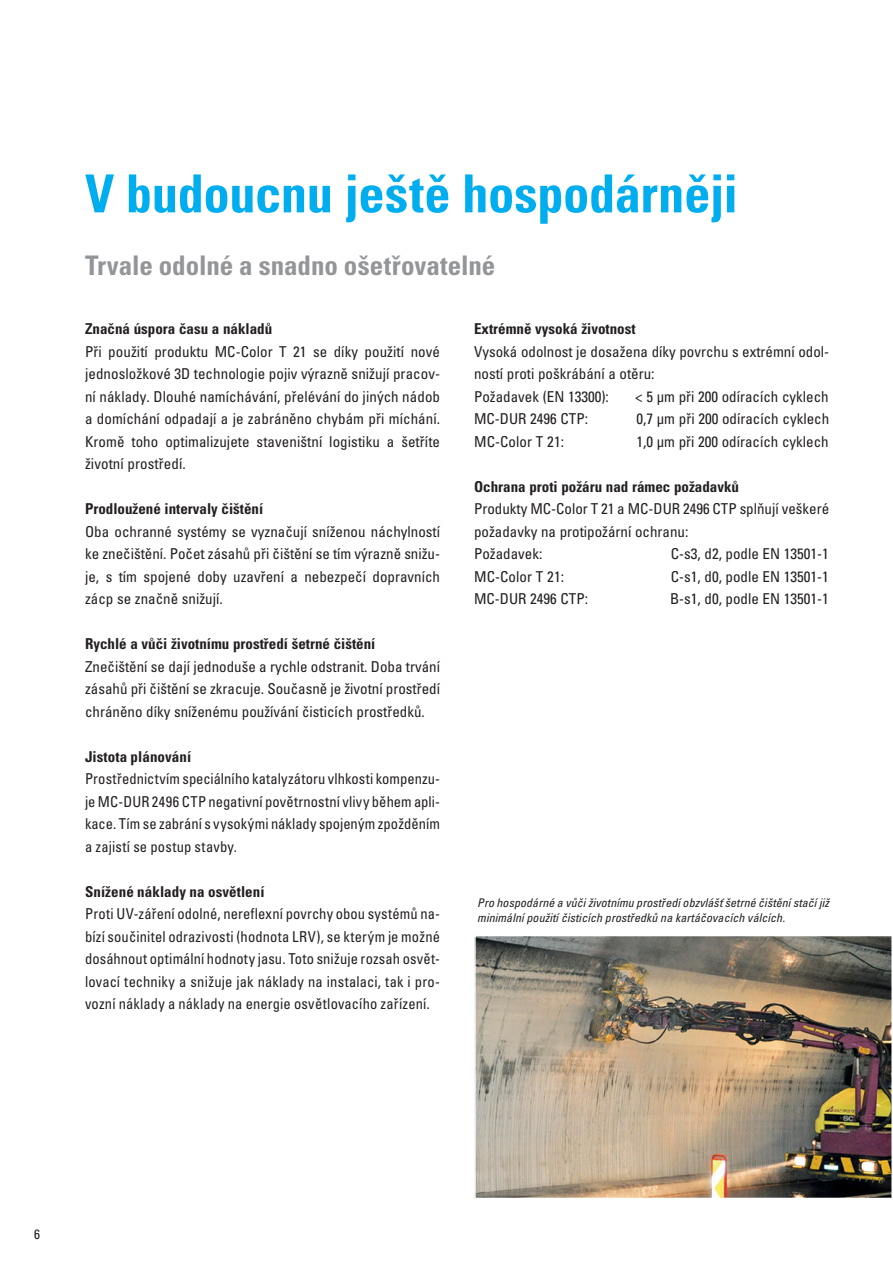
<style>
.page{position:relative;width:893px;height:1263px;background:#fff}
.page>*{position:absolute;margin:0;border:0;box-sizing:border-box;transform-origin:0 0}
.t1{font:700 condensed 52.5px "Univers LT Pro";letter-spacing:-.01em;color:#00aeef}
.t2{font:700 condensed 27px "Univers LT Pro";color:#939598}
.t3{font:condensed 15px/22.5px "Univers LT Pro";color:#231f20;text-align:justify}
.t4{font:700 condensed 15px "Univers LT Pro";color:#231f20}
.t5{font:condensed 13.5px "Univers LT Pro";color:#231f20}
.t6{font:italic condensed 12px/15px "Univers LT Pro";letter-spacing:.005em;color:#231f20}
</style>
<div class="page">
<img style="left:474px;top:935px;width:417px;height:264px">
<svg style="left:891px;top:936px;width:1px;height:262px"></svg>
<h1 class="t1" style="left:85px;top:161px;width:654px">V budoucnu ještě hospodárněji</h1>
<h2 class="t2" style="left:85px;top:249px;width:412px">Trvale odolné a snadno ošetřovatelné</h2>
<p class="t4" style="left:85px;top:319px;width:189px">Značná úspora času a nákladů</p>
<p class="t3" style="left:85px;top:340px;width:357px">Při použití produktu MC-Color T 21 se díky použití nové jednosložkové 3D technologie pojiv výrazně snižují pracov&shy;ní náklady. Dlouhé namíchávání, přelévání do jiných nádob a domíchání odpadají a je zabráněno chybám při míchání.<br>Kromě toho optimalizujete staveništní logistiku a šetříte životní prostředí.</p>
<p class="t4" style="left:85px;top:499px;width:180px">Prodloužené intervaly čištění</p>
<p class="t3" style="left:85px;top:520px;width:357px">Oba ochranné systémy se vyznačují sníženou náchylností ke znečištění. Počet zásahů při čištění se tím výrazně snižu&shy;je, s tím spojené doby uzavření a nebezpečí dopravních zácp se značně snižují.</p>
<p class="t4" style="left:85px;top:634px;width:292px">Rychlé a vůči životnímu prostředí šetrné čištění</p>
<p class="t3" style="left:85px;top:655px;width:357px">Znečištění se dají jednoduše a rychle odstranit. Doba trvání zásahů při čištění se zkracuje. Současně je životní prostředí chráněno díky sníženému používání čisticích prostředků.</p>
<p class="t4" style="left:85px;top:747px;width:108px">Jistota plánování</p>
<p class="t3" style="left:85px;top:767px;width:357px">Prostřednictvím speciálního katalyzátoru vlhkosti kompenzu&shy;je MC-DUR 2496 CTP negativní povětrnostní vlivy během apli&shy;kace. Tím se zabrání s vysokými náklady spojeným zpožděním a zajistí se postup stavby.</p>
<p class="t4" style="left:85px;top:882px;width:181px">Snížené náklady na osvětlení</p>
<p class="t3" style="left:85px;top:902px;width:357px">Proti UV-záření odolné, nereflexní povrchy obou systémů na&shy;bízí součinitel odrazivosti (hodnota LRV), se kterým je možné dosáhnout optimální hodnoty jasu. Toto snižuje rozsah osvět&shy;lovací techniky a snižuje jak náklady na instalaci, tak i pro&shy;vozní náklady a náklady na energie osvětlovacího zařízení.</p>
<p class="t4" style="left:474px;top:319px;width:163px">Extrémně vysoká životnost</p>
<p class="t3" style="left:474px;top:340px;width:357px;text-align:left">Vysoká odolnost je dosažena díky povrchu s extrémní odol&shy;ností proti poškrábání a otěru:<br>Požadavek (EN 13300):</p>
<p class="t3" style="left:635px;top:385px;width:195px">&lt; 5 µm při 200 odíracích cyklech</p>
<p class="t3" style="left:474px;top:407px;width:115px">MC-DUR 2496 CTP:</p>
<p class="t3" style="left:636px;top:407px;width:194px">0,7 µm při 200 odíracích cyklech</p>
<p class="t3" style="left:474px;top:430px;width:91px">MC-Color T 21:</p>
<p class="t3" style="left:636px;top:430px;width:194px">1,0 µm při 200 odíracích cyklech</p>
<p class="t4" style="left:474px;top:477px;width:266px">Ochrana proti požáru nad rámec požadavků</p>
<p class="t3" style="left:474px;top:497px;width:357px;text-align:left">Produkty MC-Color T 21 a MC-DUR 2496 CTP splňují veškeré požadavky na protipožární ochranu:<br>Požadavek:</p>
<p class="t3" style="left:671px;top:542px;width:159px">C-s3, d2, podle EN 13501-1</p>
<p class="t3" style="left:474px;top:565px;width:91px">MC-Color T 21:</p>
<p class="t3" style="left:671px;top:565px;width:159px">C-s1, d0, podle EN 13501-1</p>
<p class="t3" style="left:474px;top:587px;width:115px">MC-DUR 2496 CTP:</p>
<p class="t3" style="left:670px;top:587px;width:160px">B-s1, d0, podle EN 13501-1</p>
<p class="t6" style="left:477px;top:895px;width:353px">Pro hospodárné a vůči životnímu prostředí obzvlášť šetrné čištění stačí již minimální použití čisticích prostředků na kartáčovacích válcích.</p>
<p class="t5" style="left:34px;top:1225px;width:7px">6</p>
</div>
